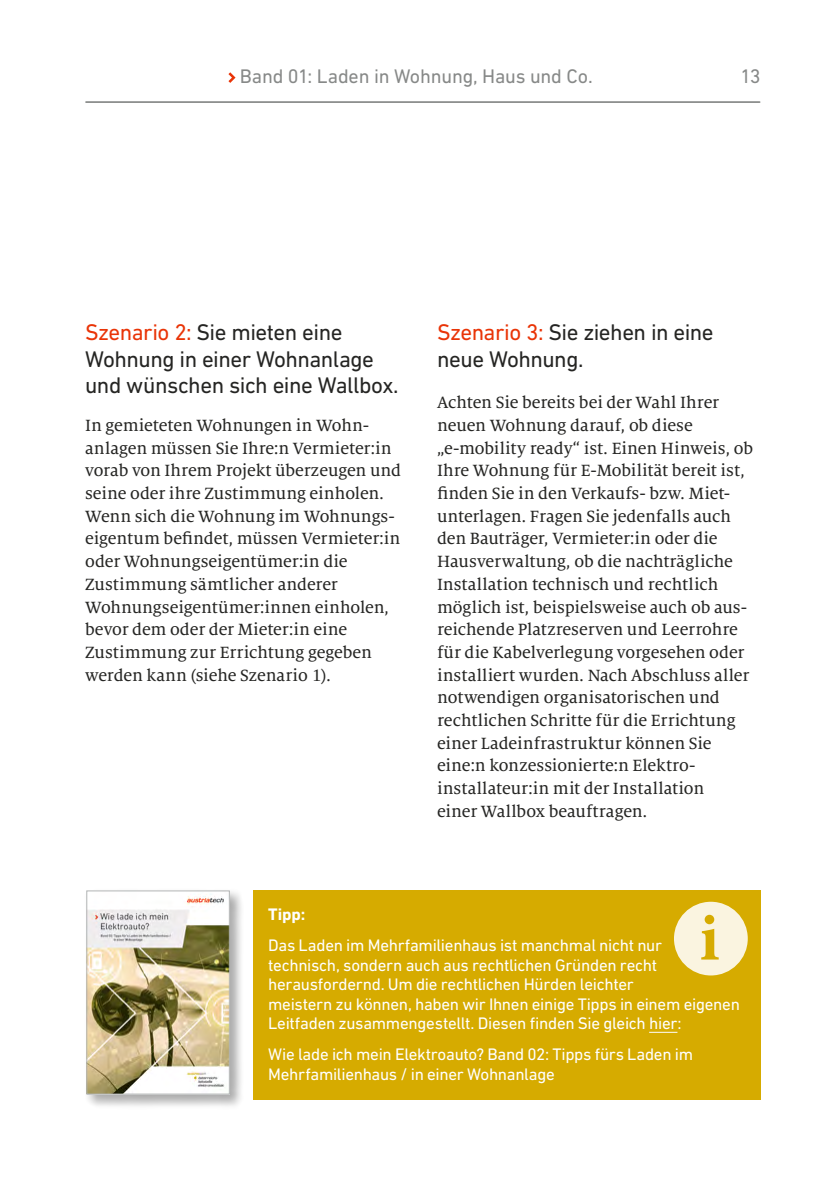
<style>
.page{position:relative;width:840px;height:1191px;background:#fff}
.page>*{position:absolute;margin:0;border:0;box-sizing:border-box;transform-origin:0 0}
.H2_neo{font:23px/26.4px "DIN Next LT Pro";letter-spacing:-.02em;color:#252523}
.t1{font:20px "DIN Next LT Pro";letter-spacing:-.01em;color:#878988}
.P_neo_Raster_alle_Ze{font:18px/22.6px "Milo Serif OT Text";letter-spacing:-.005em;color:#252523}
.P-Tipp{font:17px/19.6px "DIN Next LT Pro";letter-spacing:-.015em;color:#fff}
.P-Tipp_Headline{font:700 17px "DIN Next LT Pro";color:#fff}
.s1{color:#e93407}
</style>
<div class="page">
<hr style="left:86px;top:101px;width:673px;height:2px;background:#878988">
<svg style="left:228px;top:72px;width:7px;height:11px"></svg>
<div style="left:252px;top:890px;width:508px;height:210px;background:#d6ab00"></div>
<svg style="left:649px;top:1031px;width:28px;height:1px"></svg>
<svg style="left:674px;top:901px;width:73px;height:74px"></svg>
<div style="left:84px;top:888px;width:160px;height:221px;background:#000;opacity:.33"></div>
<img style="left:88px;top:892px;width:140px;height:200px">
<div style="left:86px;top:890px;width:144px;height:204px;border:1px solid #b1b4b4"></div>
<p class="t1" style="left:240px;top:65px;width:354px">Band 01: Laden in Wohnung, Haus und Co.</p>
<p class="t1" style="left:740px;top:65px;width:22px">13</p>
<h2 class="H2_neo" style="left:85px;top:319px;width:315px"><span class="s1">Szenario 2:</span> Sie mieten eine<br>Wohnung in einer Wohnanlage und wünschen sich eine Wallbox.</h2>
<p class="P_neo_Raster_alle_Ze" style="left:85px;top:414px;width:317px">In gemieteten Wohnungen in Wohn&shy;anlagen müssen Sie Ihre:n Vermieter:in vorab von Ihrem Projekt überzeugen und seine oder ihre Zustimmung einholen.<br>Wenn sich die Wohnung im Wohnungs&shy;eigentum befindet, müssen Vermieter:in oder Wohnungseigentümer:in die Zustimmung sämtlicher anderer Wohnungseigentümer:innen einholen, bevor dem oder der Mieter:in eine Zustimmung zur Errichtung gegeben werden kann (siehe Szenario 1).</p>
<h2 class="H2_neo" style="left:437px;top:319px;width:278px"><span class="s1">Szenario 3:</span> Sie ziehen in eine neue Wohnung.</h2>
<p class="P_neo_Raster_alle_Ze" style="left:437px;top:392px;width:317px">Achten Sie bereits bei der Wahl Ihrer neuen Wohnung darauf, ob diese „e-mobility ready“ ist. Einen Hinweis, ob Ihre Wohnung für E-Mobilität bereit ist, finden Sie in den Verkaufs- bzw. Miet&shy;unterlagen. Fragen Sie jedenfalls auch den Bauträger, Vermieter:in oder die Hausverwaltung, ob die nachträgliche Installation technisch und rechtlich möglich ist, beispielsweise auch ob aus&shy;reichende Platzreserven und Leerrohre für die Kabelverlegung vorgesehen oder installiert wurden. Nach Abschluss aller notwendigen organisatorischen und rechtlichen Schritte für die Errichtung einer Ladeinfrastruktur können Sie eine:n konzessionierte:n Elektro--- installateur:in mit der Installation<br>einer Wallbox beauftragen.</p>
<p class="P-Tipp_Headline" style="left:268px;top:904px;width:39px">Tipp:</p>
<p class="P-Tipp" style="left:268px;top:935px;width:473px">Das Laden im Mehrfamilienhaus ist manchmal nicht nur<br>technisch, sondern auch aus rechtlichen Gründen recht herausfordernd. Um die rechtlichen Hürden leichter<br>meistern zu können, haben wir Ihnen einige Tipps in einem eigenen Leitfaden zusammengestellt. Diesen finden Sie gleich hier:</p>
<p class="P-Tipp" style="left:268px;top:1044px;width:426px">Wie lade ich mein Elektroauto? Band 02: Tipps fürs Laden im<br>Mehrfamilienhaus / in einer Wohnanlage</p>
</div>
